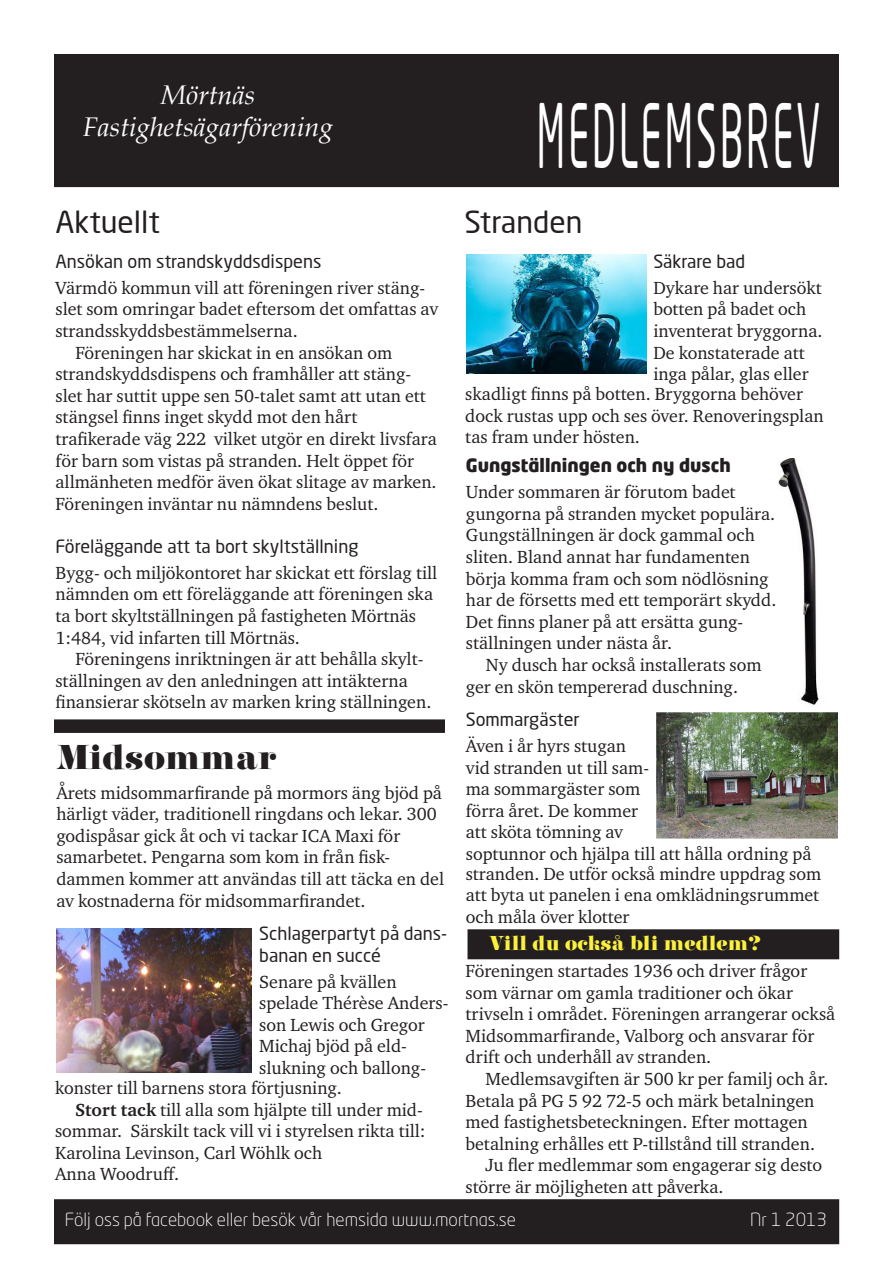
<style>
.page{position:relative;width:893px;height:1263px;background:#fff}
.page>*{position:absolute;margin:0;border:0;box-sizing:border-box;transform-origin:0 0}
.t1{font:86.85px "Neo Sans W01";letter-spacing:.09em;color:#fff;scale:.43 1}
.t2{font:36px "Carousel Std";color:#231f20}
.t3{font:30px "Neo Sans W01";color:#231f20}
.t4{font:italic 27px/32.4px "Book Antiqua";color:#fcfcfc;text-align:center}
.t5{font:21px "Carousel Std";color:#fbf13c}
.t6{font:18px/21.6px "Charter ITC Std";color:#231f20}
.t7{font:18px/21.6px "Neo Sans W01";color:#231f20}
.t8{font:300 18px "Neo Tech Std";color:#fff}
.t9{font:900 18px "Neo Tech W01";color:#231f20}
.s1{font-weight:700}
</style>
<div class="page">
<div style="left:55px;top:55px;width:783px;height:131px;background:#231f20"></div>
<div style="left:54px;top:54px;width:785px;height:133px;border:2px solid #231f20"></div>
<img style="left:466px;top:254px;width:181px;height:119px">
<img style="left:656px;top:712px;width:182px;height:126px">
<div style="left:54px;top:719px;width:391px;height:14px;background:#231f20"></div>
<div style="left:467px;top:929px;width:372px;height:30px;background:#231f20"></div>
<div style="left:54px;top:1199px;width:785px;height:45px;background:#231f20"></div>
<img style="left:56px;top:928px;width:196px;height:144px">
<img style="left:777px;top:459px;width:42px;height:246px">
<p class="t4" style="left:83px;top:77px;width:252px">Mörtnäs<br>Fastighetsägarförening</p>
<p class="t1" style="left:537px;top:83px;width:661px">MEDLEMSBREV</p>
<p class="t3" style="left:56px;top:203px;width:106px">Aktuellt</p>
<p class="t7" style="left:56px;top:250px;width:267px">Ansökan om strandskyddsdispens</p>
<p class="t6" style="left:56px;top:276px;width:384px">Värmdö kommun vill att föreningen river stäng&shy;slet som omringar badet eftersom det omfattas av strandsskyddsbestämmelserna.</p>
<p class="t6" style="left:56px;top:341px;width:383px;text-indent:20px">Föreningen har skickat in en ansökan om strandskyddsdispens och framhåller att stäng&shy;slet har suttit uppe sen 50-talet samt att utan ett stängsel finns inget skydd mot den hårt trafikerade väg 222 vilket utgör en direkt livsfara för barn som vistas på stranden. Helt öppet för allmänheten medför även ökat slitage av marken.<br>Föreningen inväntar nu nämndens beslut.</p>
<p class="t7" style="left:56px;top:535px;width:304px">Föreläggande att ta bort skyltställning</p>
<p class="t6" style="left:56px;top:561px;width:383px">Bygg- och miljökontoret har skickat ett förslag till</p>
<p class="t6" style="left:56px;top:583px;width:379px">nämnden om ett föreläggande att föreningen ska</p>
<p class="t6" style="left:56px;top:605px;width:362px">ta bort skyltställningen på fastigheten Mörtnäs</p>
<p class="t6" style="left:56px;top:626px;width:246px">1:484, vid infarten till Mörtnäs.</p>
<p class="t6" style="left:75px;top:648px;width:349px">Föreningens inriktningen är att behålla skylt-</p>
<p class="t6" style="left:56px;top:669px;width:354px">ställningen av den anledningen att intäkterna</p>
<p class="t6" style="left:56px;top:691px;width:377px">finansierar skötseln av marken kring ställningen.</p>
<p class="t3" style="left:465px;top:203px;width:119px">Stranden</p>
<p class="t7" style="left:653px;top:250px;width:93px">Säkrare bad</p>
<p class="t6" style="left:653px;top:276px;width:171px">Dykare har undersökt botten på badet och inventerat bryggorna.<br>De konstaterade att inga pålar, glas eller</p>
<p class="t6" style="left:465px;top:383px;width:360px">skadligt finns på botten. Bryggorna behöver dock rustas upp och ses över. Renoveringsplan tas fram under hösten.</p>
<p class="t9" style="left:466px;top:454px;width:266px">Gungställningen och ny dusch</p>
<p class="t6" style="left:466px;top:481px;width:312px">Under sommaren är förutom badet gungorna på stranden mycket populära.<br>Gungställningen är dock gammal och sliten. Bland annat har fundamenten börja komma fram och som nödlösning har de försetts med ett temporärt skydd.<br>Det finns planer på att ersätta gung&shy;ställningen under nästa år.</p>
<p class="t6" style="left:466px;top:654px;width:297px;text-indent:20px">Ny dusch har också installerats som ger en skön tempererad duschning.</p>
<p class="t7" style="left:466px;top:708px;width:115px">Sommargäster</p>
<p class="t6" style="left:466px;top:735px;width:347px">Även i år hyrs stugan<br>vid stranden ut till sam-<br>ma sommargäster som<br>förra året. De kommer<br>att sköta tömning av<br>soptunnor och hjälpa till att hålla ordning på</p>
<p class="t6" style="left:466px;top:862px;width:357px;text-align:justify">stranden. De utför också mindre uppdrag som att byta ut panelen i ena omklädningsrummet och måla över klotter</p>
<p class="t2" style="left:56px;top:735px;width:222px">Midsommar</p>
<p class="t6" style="left:56px;top:781px;width:389px">Årets midsommarfirande på mormors äng bjöd på härligt väder, traditionell ringdans och lekar. 300 godispåsar gick åt och vi tackar ICA Maxi för samarbetet. Pengarna som kom in från fisk&shy;dammen kommer att användas till att täcka en del av kostnaderna för midsommarfirandet.</p>
<p class="t7" style="left:259px;top:922px;width:189px">Schlagerpartyt på dans&shy;banan en succé</p>
<p class="t6" style="left:259px;top:970px;width:191px">Senare på kvällen spelade Thérèse Anders&shy;son Lewis och Gregor<br>Michaj bjöd på eld&shy;slukning och ballong-</p>
<p class="t5" style="left:489px;top:930px;width:273px">Vill du också bli medlem?</p>
<p class="t6" style="left:466px;top:960px;width:371px">Föreningen startades 1936 och driver frågor som värnar om gamla traditioner och ökar trivseln i området. Föreningen arrangerar också Midsommarfirande, Valborg och ansvarar för drift och underhåll av stranden.</p>
<p class="t6" style="left:466px;top:1068px;width:364px;text-indent:20px">Medlemsavgiften är 500 kr per familj och år.<br>Betala på PG 5 92 72-5 och märk betalningen med fastighetsbeteckningen. Efter mottagen betalning erhålles ett P-tillstånd till stranden.</p>
<p class="t6" style="left:466px;top:1154px;width:358px;text-indent:20px">Ju fler medlemmar som engagerar sig desto större är möjligheten att påverka.</p>
<p class="t8" style="left:65px;top:1209px;width:452px">Följ oss på facebook eller besök vår hemsida www.mortnas.se</p>
<p class="t8" style="left:750px;top:1208px;width:78px">Nr 1 2013</p>
<p class="t6" style="left:55px;top:1077px;width:288px">konster till barnens stora förtjusning.</p>
<p class="t6" style="left:75px;top:1098px;width:349px"><span class="s1">Stort tack</span> till alla som hjälpte till under mid-</p>
<p class="t6" style="left:55px;top:1120px;width:372px">sommar. Särskilt tack vill vi i styrelsen rikta till:</p>
<p class="t6" style="left:55px;top:1141px;width:269px">Karolina Levinson, Carl Wöhlk och</p>
<p class="t6" style="left:55px;top:1163px;width:126px">Anna Woodruff.</p>
</div>
